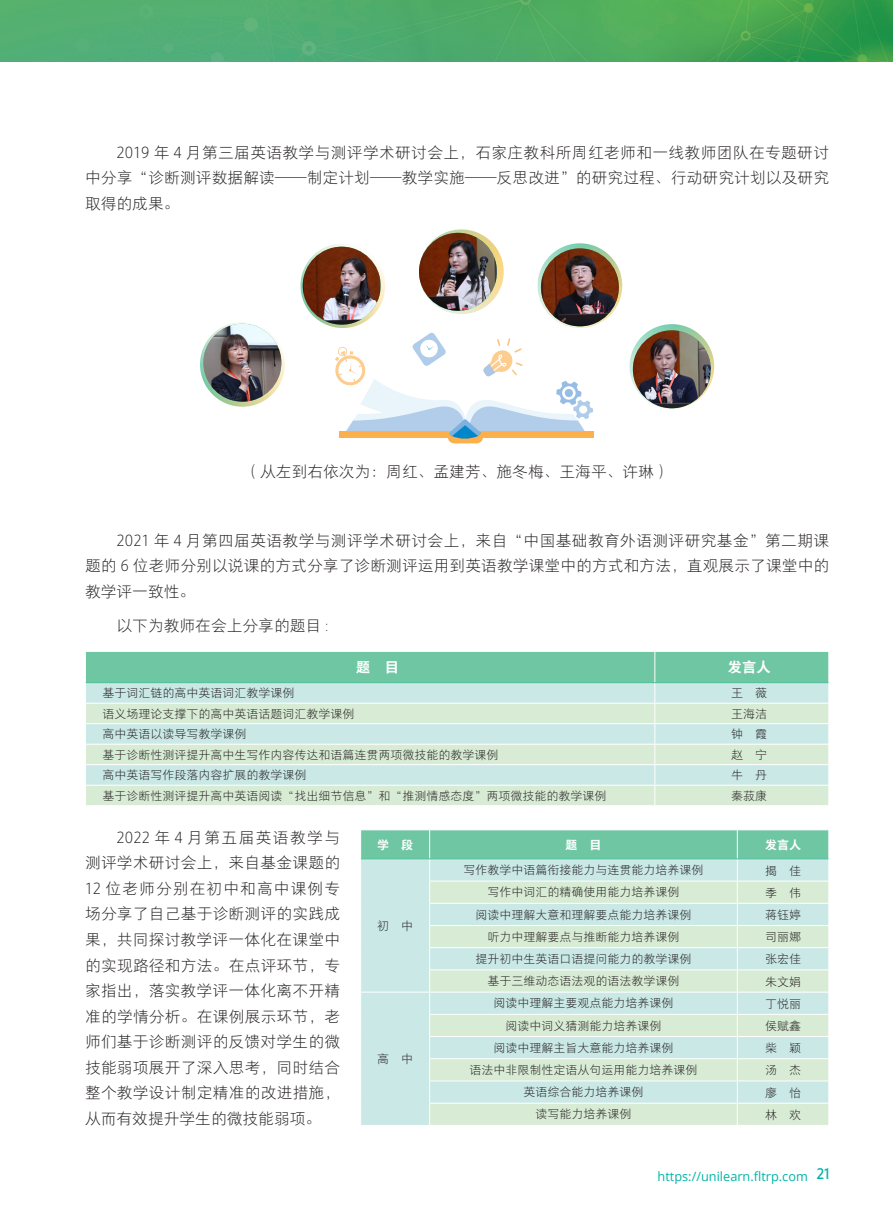
<style>
.page{position:relative;width:893px;height:1212px;background:#fff}
.page>*{position:absolute;margin:0;border:0;box-sizing:border-box;transform-origin:0 0}
.内文{font:15.75px/25.5px "FZYOUHK 503 L GBK1 0";letter-spacing:.005em;color:#231f20;text-align:justify}
.t1{font:14.25px "FZYOUH 512 B GB1 4";color:#fff}
.t2{font:12.75px "Open Sans";color:#00b5a8}
.t3{font:12px "FZYOUH 503 L GB1 4";color:#231f20}
.t4{font:12px "FZYOUH 512 B GB1 4";color:#fff}
.s1{font-family:"FZYOUHK 510 M GBK1 0";font-size:15px}
</style>
<div class="page">
<img style="left:0;top:0;width:893px;height:62px">
<div style="left:0;top:0;width:68px;height:34px;background:#54b070"></div>
<div style="left:448px;top:430px;width:35px;height:13px;background:#fbb04b;border-radius:7px"></div>
<svg style="left:335px;top:332px;width:258px;height:108px"></svg>
<svg style="left:200px;top:322px;width:85px;height:85px"></svg>
<img style="left:203px;top:324px;width:78px;height:78px;border-radius:39px">
<svg style="left:300px;top:243px;width:85px;height:85px"></svg>
<img style="left:303px;top:247px;width:78px;height:78px;border-radius:39px">
<svg style="left:419px;top:229px;width:85px;height:85px"></svg>
<img style="left:419px;top:233px;width:78px;height:78px;border-radius:39px">
<svg style="left:538px;top:243px;width:84px;height:85px"></svg>
<img style="left:541px;top:248px;width:78px;height:78px;border-radius:39px">
<svg style="left:629px;top:324px;width:85px;height:85px"></svg>
<img style="left:633px;top:330px;width:78px;height:78px;border-radius:39px">
<svg style="left:86px;top:652px;width:743px;height:153px;background:#bee3d2"></svg>
<hr style="left:654px;top:652px;width:1px;height:30px;background:#fff">
<hr style="left:828px;top:652px;width:1px;height:31px;background:#fff">
<hr style="left:86px;top:682px;width:569px;height:1px;background:#4abe94">
<hr style="left:655px;top:682px;width:173px;height:1px;background:#4abe94">
<svg style="left:360px;top:830px;width:469px;height:295px;background:#c7e6d9"></svg>
<p class="内文" style="left:85px;top:140px;width:746px;text-indent:32px">2019 年 4 月第三届英语教学与测评学术研讨会上，石家庄教科所周红老师和一线教师团队在专题研讨中分享“诊断测评数据解读——制定计划——教学实施——反思改进”的研究过程、行动研究计划以及研究取得的成果。</p>
<p class="内文" style="left:244px;top:460px;width:427px">（从左到右依次为：周红、孟建芳、施冬梅、王海平、许琳）</p>
<p class="内文" style="left:85px;top:528px;width:746px;text-indent:32px">2021 年 4 月第四届英语教学与测评学术研讨会上，来自“中国基础教育外语测评研究基金”第二期课题的 6 位老师分别以说课的方式分享了诊断测评运用到英语教学课堂中的方式和方法，直观展示了课堂中的教学评一致性。</p>
<p class="内文" style="left:117px;top:613px;width:213px">以下为教师在会上分享的题目 :</p>
<p class="t1" style="left:356px;top:659px;width:44px">题 目</p>
<p class="t1" style="left:728px;top:659px;width:44px">发言人</p>
<p class="t3" style="left:102px;top:686px;width:193px">基于词汇链的高中英语词汇教学课例</p>
<p class="t3" style="left:731px;top:686px;width:37px">王 薇</p>
<p class="t3" style="left:102px;top:707px;width:253px">语义场理论支撑下的高中英语话题词汇教学课例</p>
<p class="t3" style="left:731px;top:707px;width:37px">王海洁</p>
<p class="t3" style="left:102px;top:727px;width:145px">高中英语以读导写教学课例</p>
<p class="t3" style="left:731px;top:727px;width:37px">钟 霞</p>
<p class="t3" style="left:102px;top:748px;width:397px">基于诊断性测评提升高中生写作内容传达和语篇连贯两项微技能的教学课例</p>
<p class="t3" style="left:731px;top:748px;width:37px">赵 宁</p>
<p class="t3" style="left:102px;top:768px;width:205px">高中英语写作段落内容扩展的教学课例</p>
<p class="t3" style="left:731px;top:768px;width:37px">牛 丹</p>
<p class="t3" style="left:102px;top:789px;width:505px">基于诊断性测评提升高中英语阅读“找出细节信息”和“推测情感态度”两项微技能的教学课例</p>
<p class="t3" style="left:731px;top:789px;width:37px">秦菽康</p>
<p class="t4" style="left:377px;top:838px;width:37px">学 段</p>
<p class="t4" style="left:565px;top:838px;width:37px">题 目</p>
<p class="t4" style="left:765px;top:838px;width:37px">发言人</p>
<p class="内文" style="left:85px;top:825px;width:257px;text-indent:32px">2022 年 4 月第五届英语教学与测评学术研讨会上，来自基金课题的12 位老师分别在初中和高中课例专场分享了自己基于诊断测评的实践成果，共同探讨教学评一体化在课堂中的实现路径和方法。在点评环节，专家指出，落实教学评一体化离不开精准的学情分析。在课例展示环节，老师们基于诊断测评的反馈对学生的微技能弱项展开了深入思考，同时结合整个教学设计制定精准的改进措施，从而有效提升学生的微技能弱项。</p>
<p class="t3" style="left:463px;top:863px;width:241px">写作教学中语篇衔接能力与连贯能力培养课例</p>
<p class="t3" style="left:765px;top:864px;width:38px">揭 佳</p>
<p class="t3" style="left:487px;top:886px;width:193px">写作中词汇的精确使用能力培养课例</p>
<p class="t3" style="left:765px;top:886px;width:38px">季 伟</p>
<p class="t3" style="left:475px;top:908px;width:217px">阅读中理解大意和理解要点能力培养课例</p>
<p class="t3" style="left:765px;top:908px;width:37px">蒋钰婷</p>
<p class="t3" style="left:487px;top:930px;width:193px">听力中理解要点与推断能力培养课例</p>
<p class="t3" style="left:765px;top:930px;width:37px">司丽娜</p>
<p class="t3" style="left:475px;top:952px;width:217px">提升初中生英语口语提问能力的教学课例</p>
<p class="t3" style="left:765px;top:953px;width:37px">张宏佳</p>
<p class="t3" style="left:487px;top:974px;width:193px">基于三维动态语法观的语法教学课例</p>
<p class="t3" style="left:765px;top:975px;width:37px">朱文娟</p>
<p class="t3" style="left:377px;top:919px;width:37px">初 中</p>
<p class="t3" style="left:493px;top:997px;width:181px">阅读中理解主要观点能力培养课例</p>
<p class="t3" style="left:765px;top:997px;width:37px">丁悦丽</p>
<p class="t3" style="left:505px;top:1019px;width:157px">阅读中词义猜测能力培养课例</p>
<p class="t3" style="left:765px;top:1019px;width:37px">侯赋鑫</p>
<p class="t3" style="left:493px;top:1041px;width:181px">阅读中理解主旨大意能力培养课例</p>
<p class="t3" style="left:765px;top:1041px;width:38px">柴 颖</p>
<p class="t3" style="left:469px;top:1063px;width:229px">语法中非限制性定语从句运用能力培养课例</p>
<p class="t3" style="left:765px;top:1064px;width:38px">汤 杰</p>
<p class="t3" style="left:523px;top:1086px;width:121px">英语综合能力培养课例</p>
<p class="t3" style="left:765px;top:1086px;width:38px">廖 怡</p>
<p class="t3" style="left:535px;top:1108px;width:97px">读写能力培养课例</p>
<p class="t3" style="left:765px;top:1108px;width:38px">林 欢</p>
<p class="t3" style="left:377px;top:1053px;width:37px">高 中</p>
<p class="t2" style="left:658px;top:1167px;width:175px">https://unilearn.fltrp.com <span class="s1">21</span></p>
</div>
